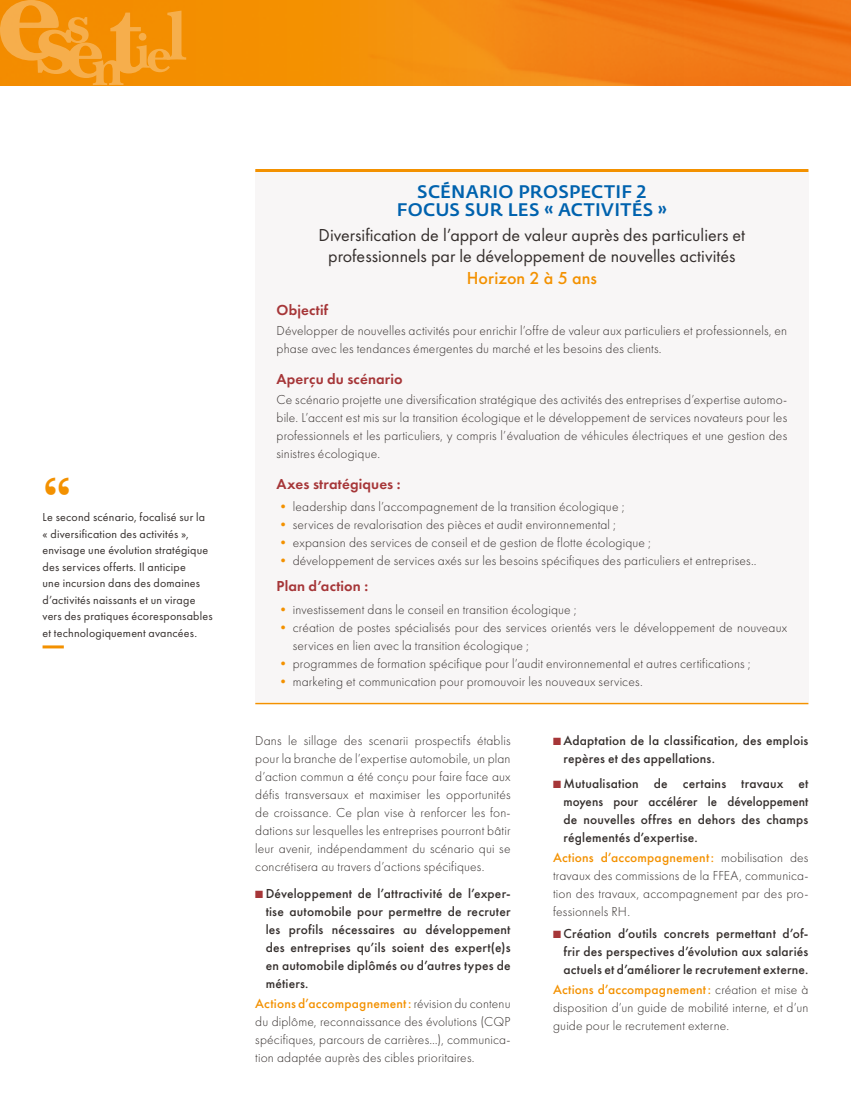
<style>
.page{position:relative;width:851px;height:1106px;background:#fff}
.page>*{position:absolute;margin:0;border:0;box-sizing:border-box;transform-origin:0 0}
.t1{font:700 49.5px "Baskerville";color:#f39100}
.t2{font:18px/21px "Futura PT";color:#352f2d;text-align:center}
.t3{font:500 18px/18px "Fedra Sans Std";letter-spacing:.015em;color:#0062ae;text-align:center}
.t4{font:500 18px "Futura PT";letter-spacing:.005em;color:#f39100}
.t5{font:600 15px "Futura PT";letter-spacing:.01em;color:#a63638}
.t6{font:300 13.5px/18px "Futura PT";letter-spacing:.01em;color:#352f2d;text-align:justify}
.t7{font:500 13.5px/18px "Futura PT";letter-spacing:.015em;color:#352f2d;text-align:justify}
.t8{font:12px/16.5px "Futura PT";letter-spacing:.015em;color:#352f2d}
.s1{color:#f39100}
.s2{color:#a63638}
.s3{font-weight:500;color:#f39100}
</style>
<div class="page">
<hr style="left:43px;top:645px;width:21px;height:3px;background:#f39100">
<div style="left:255px;top:170px;width:553px;height:532px;background:#f8f6f6"></div>
<hr style="left:255px;top:169px;width:553px;height:3px;background:#f39100">
<hr style="left:255px;top:702px;width:553px;height:2px;background:#f39100">
<svg style="left:186px;top:0;width:664px;height:85px;background:#f2840e"></svg>
<svg style="left:0;top:0;width:186px;height:85px;background:#f4981b"></svg>
<h1 class="t1" style="left:43px;top:460px;width:31px">“</h1>
<p class="t8" style="left:43px;top:509px;width:172px">Le second scénario, focalisé sur la « diversification des activités », envisage une évolution stratégique des services offerts. Il anticipe<br>une incursion dans des domaines d’activités naissants et un virage vers des pratiques écoresponsables et technologiquement avancées.</p>
<h2 class="t3" style="left:396px;top:182px;width:272px">SCÉNARIO PROSPECTIF 2<br>FOCUS SUR LES « ACTIVITÉS »</h2>
<h2 class="t2" style="left:318px;top:224px;width:428px">Diversification de l’apport de valeur auprès des particuliers et professionnels par le développement de nouvelles activités</h2>
<h2 class="t4" style="left:467px;top:267px;width:131px">Horizon 2 à 5 ans</h2>
<p class="t5" style="left:276px;top:300px;width:53px">Objectif</p>
<p class="t6" style="left:276px;top:321px;width:512px">Développer de nouvelles activités pour enrichir l’offre de valeur aux particuliers et professionnels, en phase avec les tendances émergentes du marché et les besoins des clients.</p>
<p class="t5" style="left:276px;top:369px;width:128px">Aperçu du scénario</p>
<p class="t6" style="left:276px;top:390px;width:512px">Ce scénario projette une diversification stratégique des activités des entreprises d’expertise automo&shy;bile. L’accent est mis sur la transition écologique et le développement de services novateurs pour les professionnels et les particuliers, y compris l’évaluation de véhicules électriques et une gestion des sinistres écologique.</p>
<p class="t5" style="left:276px;top:474px;width:125px">Axes stratégiques :</p>
<p class="t6" style="left:276px;top:497px;width:349px"><span class="s1">•</span> leadership dans l’accompagnement de la transition écologique ;</p>
<p class="t6" style="left:276px;top:515px;width:341px"><span class="s1">•</span> services de revalorisation des pièces et audit environnemental ;</p>
<p class="t6" style="left:276px;top:533px;width:376px"><span class="s1">•</span> expansion des services de conseil et de gestion de flotte écologique ;</p>
<p class="t6" style="left:276px;top:551px;width:481px"><span class="s1">•</span> développement de services axés sur les besoins spécifiques des particuliers et entreprises..</p>
<p class="t5" style="left:276px;top:577px;width:93px">Plan d’action :</p>
<p class="t6" style="left:276px;top:600px;width:301px"><span class="s1">•</span> investissement dans le conseil en transition écologique ;</p>
<p class="t6" style="left:293px;top:618px;width:496px;text-indent:-16px"><span class="s1">•</span> création de postes spécialisés pour des services orientés vers le développement de nouveaux services en lien avec la transition écologique ;</p>
<p class="t6" style="left:276px;top:654px;width:475px"><span class="s1">•</span> programmes de formation spécifique pour l’audit environnemental et autres certifications ;</p>
<p class="t6" style="left:276px;top:672px;width:367px"><span class="s1">•</span> marketing et communication pour promouvoir les nouveaux services.</p>
<p class="t6" style="left:255px;top:732px;width:257px">Dans le sillage des scenarii prospectifs établis pour la branche de l’expertise automobile, un plan d’action commun a été conçu pour faire face aux défis transversaux et maximiser les opportunités de croissance. Ce plan vise à renforcer les fon&shy;dations sur lesquelles les entreprises pourront bâtir leur avenir, indépendamment du scénario qui se concrétisera au travers d’actions spécifiques.</p>
<p class="t7" style="left:265px;top:884px;width:246px;text-indent:-10px"><span class="s2">■</span> Développement de l’attractivité de l’exper&shy;tise automobile pour permettre de recruter les profils nécessaires au développement des entreprises qu’ils soient des expert(e)s en automobile diplômés ou d’autres types de métiers.</p>
<p class="t6" style="left:255px;top:994px;width:257px"><span class="s3">Actions d’accompagnement :</span> révision du contenu du diplôme, reconnaissance des évolutions (CQP spécifiques, parcours de carrières…), communica&shy;tion adaptée auprès des cibles prioritaires.</p>
<p class="t7" style="left:563px;top:732px;width:246px;text-indent:-10px"><span class="s2">■</span> Adaptation de la classification, des emplois repères et des appellations.</p>
<p class="t7" style="left:563px;top:774px;width:246px;text-indent:-10px"><span class="s2">■</span> Mutualisation de certains travaux et moyens pour accélérer le développement de nouvelles offres en dehors des champs réglementés d’expertise.</p>
<p class="t6" style="left:553px;top:848px;width:257px"><span class="s3">Actions d’accompagnement :</span> mobilisation des travaux des commissions de la FFEA, communica&shy;tion des travaux, accompagnement par des pro&shy;fessionnels RH.</p>
<p class="t7" style="left:563px;top:924px;width:246px;text-indent:-10px"><span class="s2">■</span> Création d’outils concrets permettant d’of&shy;frir des perspectives d’évolution aux salariés actuels et d’améliorer le recrutement externe.</p>
<p class="t6" style="left:553px;top:981px;width:257px"><span class="s3">Actions d’accompagnement :</span> création et mise à disposition d’un guide de mobilité interne, et d’un guide pour le recrutement externe.</p>
</div>
